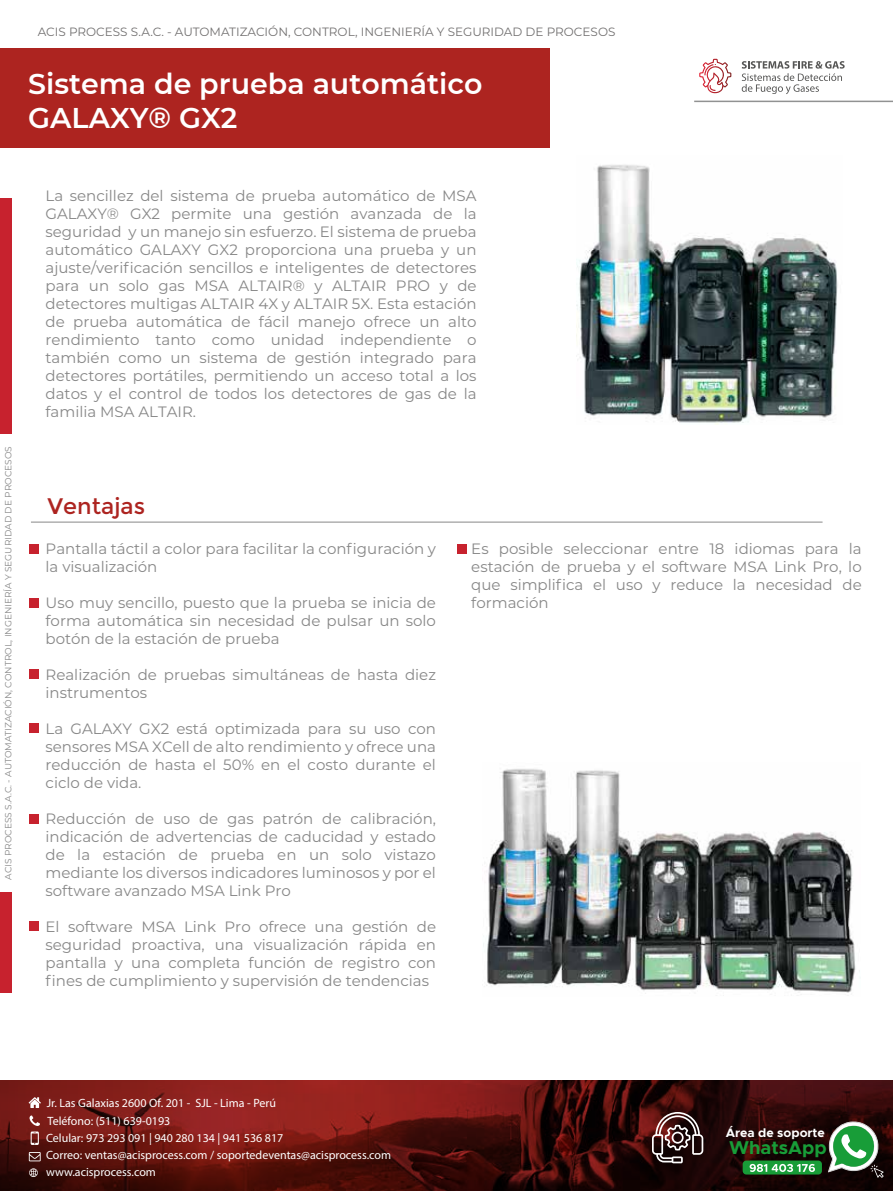
<style>
.page{position:relative;width:893px;height:1191px;background:#fff}
.page>*{position:absolute;margin:0;border:0;box-sizing:border-box;transform-origin:0 0}
.t1{font:600 28.5px/34.2px "Montserrat";color:#fff}
.t2{font:22.5px "Montserrat";color:#ad2420}
.t3{font:700 18.6px "Metropolis";color:#189d38}
.t4{font:15px/18px "Montserrat";color:#878787;text-align:justify}
.t5{font:700 12.45px "Metropolis";color:#fff}
.t6{font:12px/17.2px "Myriad Pro";color:#fff}
.t7{font:12px "Montserrat";color:#727070}
.t8{font:9px "Montserrat";color:#878787}
</style>
<div class="page">
<div style="left:0;top:49px;width:890px;height:99px;background:#ad2420"></div>
<div style="left:550px;top:45px;width:340px;height:106px;background:#fff"></div>
<hr style="left:694px;top:101px;width:199px;height:1px;background:#919292">
<svg style="left:742px;top:61px;width:103px;height:33px"></svg>
<svg style="left:699px;top:59px;width:32px;height:34px"></svg>
<svg style="left:0;top:1081px;width:893px;height:110px;background:#51110e"></svg>
<svg style="left:30px;top:1115px;width:10px;height:30px"></svg>
<svg style="left:29px;top:1152px;width:12px;height:9px"></svg>
<svg style="left:29px;top:1097px;width:12px;height:11px"></svg>
<svg style="left:652px;top:1112px;width:51px;height:51px;background:#614949"></svg>
<svg style="left:29px;top:1168px;width:9px;height:9px"></svg>
<div style="left:743px;top:1160px;width:79px;height:14px;background:#189d38;border-radius:4px"></div>
<svg style="left:750px;top:1163px;width:65px;height:9px"></svg>
<svg style="left:828px;top:1121px;width:56px;height:56px"></svg>
<div style="left:0;top:199px;width:12px;height:235px;background:#c7222e"></div>
<div style="left:0;top:892px;width:12px;height:100px;background:#c7222e"></div>
<hr style="left:31px;top:522px;width:791px;height:1px;background:#878787">
<div style="left:29px;top:544px;width:10px;height:9px;background:#c7222e"></div>
<div style="left:457px;top:544px;width:10px;height:9px;background:#c7222e"></div>
<div style="left:29px;top:598px;width:10px;height:9px;background:#c7222e"></div>
<div style="left:29px;top:669px;width:10px;height:9px;background:#c7222e"></div>
<div style="left:29px;top:723px;width:10px;height:10px;background:#c7222e"></div>
<div style="left:29px;top:814px;width:10px;height:9px;background:#c7222e"></div>
<div style="left:29px;top:921px;width:10px;height:9px;background:#c7222e"></div>
<img style="left:577px;top:164px;width:261px;height:261px">
<img style="left:483px;top:769px;width:377px;height:226px">
<p class="t7" style="left:38px;top:23px;width:579px">ACIS PROCESS S.A.C. - AUTOMATIZACIÓN, CONTROL, INGENIERÍA Y SEGURIDAD DE PROCESOS</p>
<h1 class="t1" style="left:28px;top:66px;width:456px">Sistema de prueba automático<br>GALAXY® GX2</h1>
<p class="t8" style="left:2px;top:879px;width:435px;rotate:-90deg">ACIS PROCESS S.A.C. - AUTOMATIZACIÓN, CONTROL, INGENIERÍA Y SEGURIDAD DE PROCESOS</p>
<p class="t4" style="left:46px;top:186px;width:433px">La sencillez del sistema de prueba automático de MSA GALAXY® GX2 permite una gestión avanzada de la seguridad y un manejo sin esfuerzo. El sistema de prueba automático GALAXY GX2 proporciona una prueba y un ajuste/verificación sencillos e inteligentes de detectores para un solo gas MSA ALTAIR® y ALTAIR PRO y de detectores multigas ALTAIR 4X y ALTAIR 5X. Esta estación de prueba automática de fácil manejo ofrece un alto rendimiento tanto como unidad independiente o también como un sistema de gestión integrado para detectores portátiles, permitiendo un acceso total a los datos y el control de todos los detectores de gas de la familia MSA ALTAIR.</p>
<h2 class="t2" style="left:48px;top:492px;width:99px">Ventajas</h2>
<p class="t4" style="left:46px;top:539px;width:392px">Pantalla táctil a color para facilitar la configuración y la visualización</p>
<p class="t4" style="left:46px;top:593px;width:392px">Uso muy sencillo, puesto que la prueba se inicia de forma automática sin necesidad de pulsar un solo botón de la estación de prueba</p>
<p class="t4" style="left:46px;top:665px;width:392px">Realización de pruebas simultáneas de hasta diez instrumentos</p>
<p class="t4" style="left:46px;top:719px;width:392px">La GALAXY GX2 está optimizada para su uso con sensores MSA XCell de alto rendimiento y ofrece una reducción de hasta el 50% en el costo durante el ciclo de vida.</p>
<p class="t4" style="left:46px;top:809px;width:392px">Reducción de uso de gas patrón de calibración, indicación de advertencias de caducidad y estado de la estación de prueba en un solo vistazo mediante los diversos indicadores luminosos y por el software avanzado MSA Link Pro</p>
<p class="t4" style="left:46px;top:917px;width:392px">El software MSA Link Pro ofrece una gestión de seguridad proactiva, una visualización rápida en pantalla y una completa función de registro con fines de cumplimiento y supervisión de tendencias</p>
<p class="t4" style="left:471px;top:539px;width:392px">Es posible seleccionar entre 18 idiomas para la estación de prueba y el software MSA Link Pro, lo que simplifica el uso y reduce la necesidad de formación</p>
<p class="t6" style="left:46px;top:1094px;width:346px">Jr. Las Galaxias 2600 Of. 201 - SJL - Lima - Perú<br>Teléfono: (511) 639-0193<br>Celular: 973 293 091 | 940 280 134 | 941 536 817<br>Correo: ventas@acisprocess.com / soportedeventas@acisprocess.com www.acisprocess.com</p>
<p class="t5" style="left:726px;top:1124px;width:101px">Área de soporte</p>
<p class="t3" style="left:729px;top:1135px;width:99px">WhatsApp</p>
</div>
